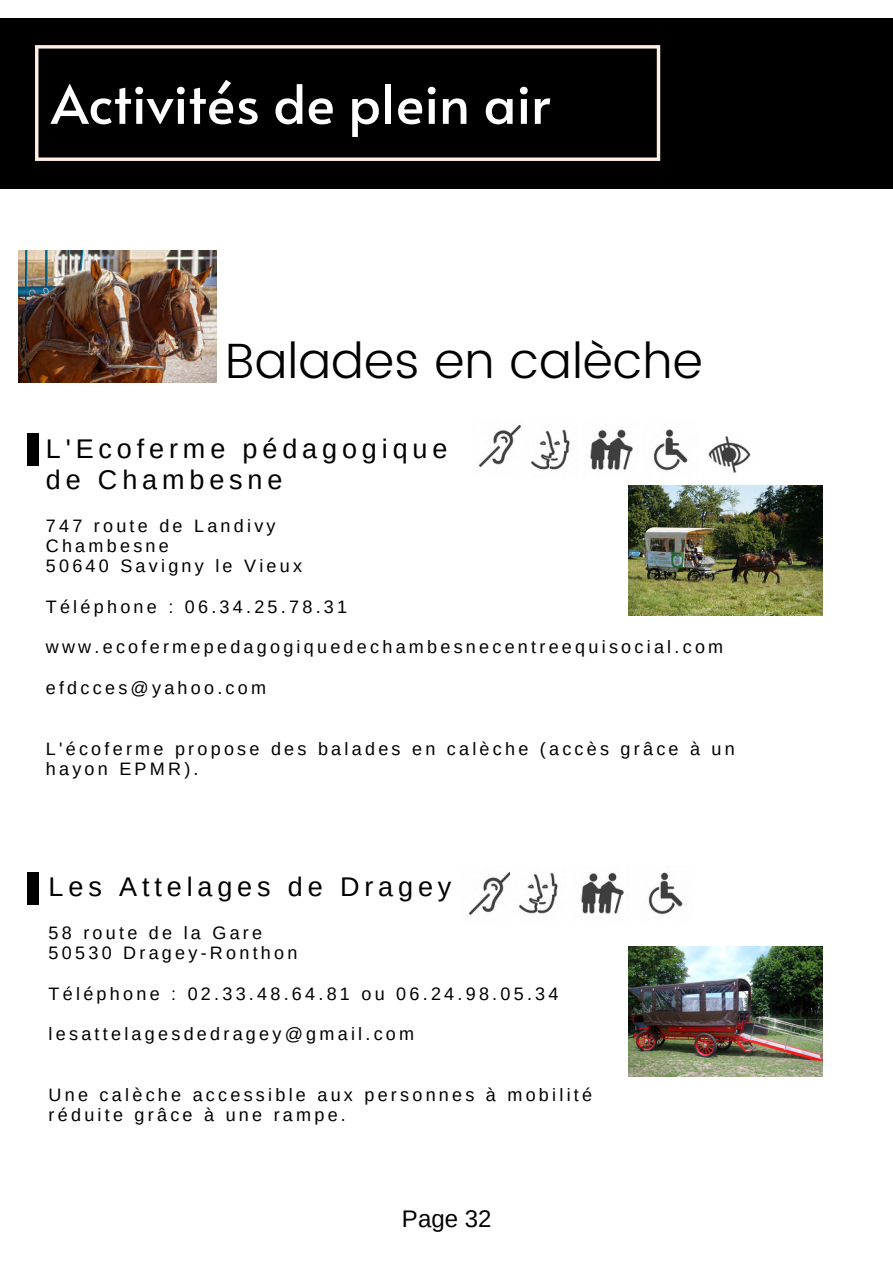
<style>
.page{position:relative;width:893px;height:1264px;background:#fff}
.page>*{position:absolute;margin:0;border:0;box-sizing:border-box;transform-origin:0 0}
.t1{font:54px "Alata";color:#fff}
.t2{font:300 49.5px "Poppins";color:#000}
.t3{font:27px/31.5px "Arimo";letter-spacing:.18em;color:#000}
.t4{font:24px "Arimo";color:#000}
.t5{font:18px/20.2px "Arimo";letter-spacing:.18em;color:#000}
</style>
<div class="page">
<div style="left:0;top:18px;width:892px;height:170px;background:#000"></div>
<svg style="left:35px;top:45px;width:625px;height:116px"></svg>
<img style="left:18px;top:250px;width:198px;height:132px">
<div style="left:27px;top:433px;width:11px;height:33px;background:#000"></div>
<img style="left:479px;top:424px;width:42px;height:44px">
<img style="left:530px;top:429px;width:40px;height:41px">
<img style="left:590px;top:429px;width:43px;height:41px">
<img style="left:653px;top:429px;width:35px;height:42px">
<img style="left:708px;top:436px;width:43px;height:37px">
<div style="left:27px;top:872px;width:11px;height:32px;background:#000"></div>
<img style="left:629px;top:946px;width:193px;height:130px">
<img style="left:469px;top:871px;width:41px;height:44px">
<img style="left:518px;top:872px;width:40px;height:42px">
<img style="left:581px;top:872px;width:43px;height:42px">
<img style="left:648px;top:872px;width:35px;height:43px">
<img style="left:629px;top:485px;width:193px;height:130px">
<h1 class="t1" style="left:51px;top:64px;width:501px">Activités de plein air</h1>
<h2 class="t2" style="left:225px;top:332px;width:479px">Balades en calèche</h2>
<h3 class="t3" style="left:46px;top:432px;width:403px">L'Ecoferme pédagogique de Chambesne</h3>
<p class="t5" style="left:46px;top:515px;width:258px">747 route de Landivy<br>Chambesne<br>50640 Savigny le Vieux</p>
<p class="t5" style="left:46px;top:596px;width:303px">Téléphone : 06.34.25.78.31</p>
<p class="t5" style="left:46px;top:637px;width:679px">www.ecofermepedagogiquedechambesnecentreequisocial.com</p>
<p class="t5" style="left:46px;top:677px;width:222px">efdcces@yahoo.com</p>
<p class="t5" style="left:46px;top:738px;width:690px">L'écoferme propose des balades en calèche (accès grâce à un hayon EPMR).</p>
<h3 class="t3" style="left:49px;top:871px;width:404px">Les Attelages de Dragey</h3>
<p class="t5" style="left:49px;top:922px;width:250px">58 route de la Gare<br>50530 Dragey-Ronthon</p>
<p class="t5" style="left:49px;top:983px;width:511px">Téléphone : 02.33.48.64.81 ou 06.24.98.05.34</p>
<p class="t5" style="left:49px;top:1023px;width:367px">lesattelagesdedragey@gmail.com</p>
<p class="t5" style="left:49px;top:1084px;width:545px">Une calèche accessible aux personnes à mobilité réduite grâce à une rampe.</p>
<h3 class="t4" style="left:402px;top:1205px;width:91px">Page 32</h3>
</div>
